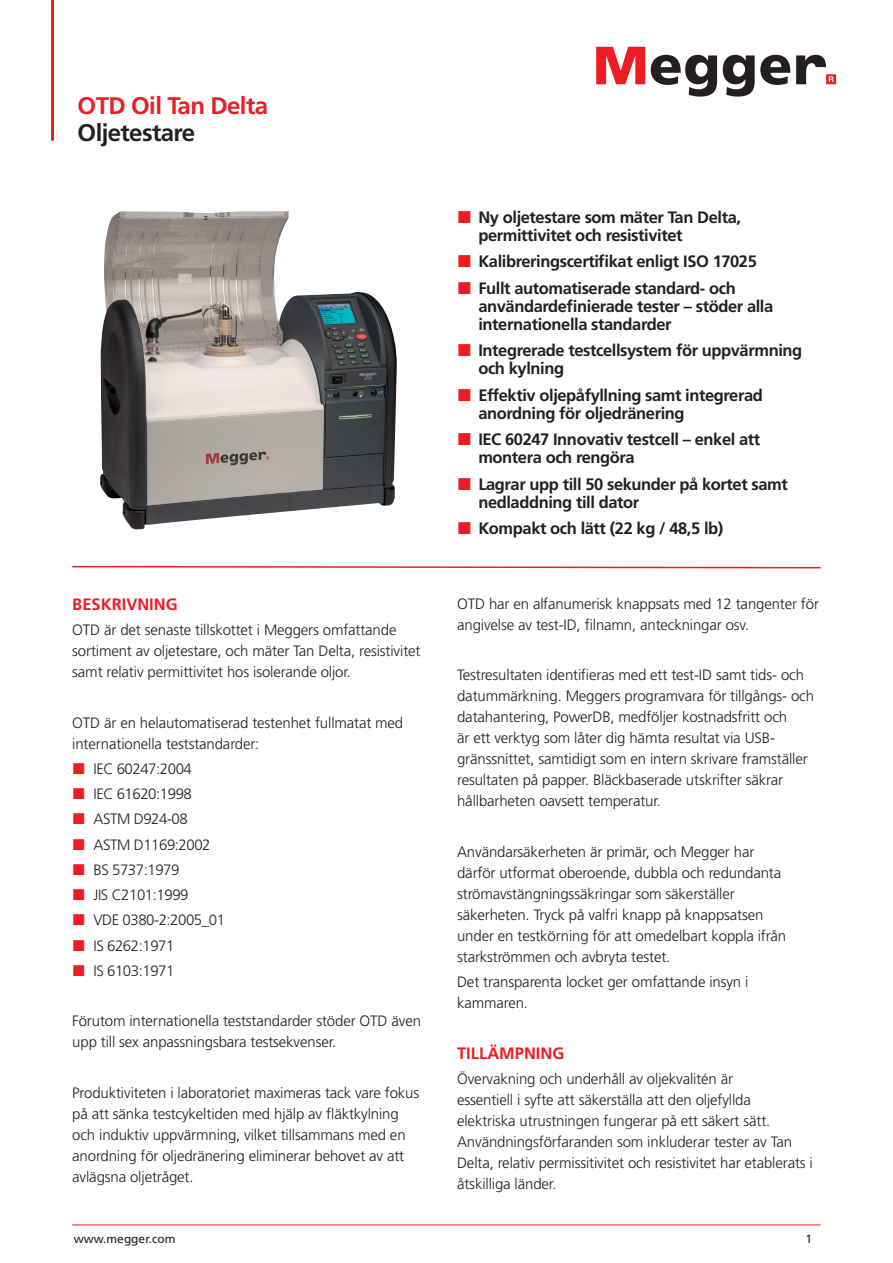
<style>
.page{position:relative;width:893px;height:1263px;background:#fff}
.page>*{position:absolute;margin:0;border:0;box-sizing:border-box;transform-origin:0 0}
.t1{font:700 24px "Frutiger LT Pro";letter-spacing:-.025em;color:#ee1d23}
.t2{font:700 24px "Frutiger LT Pro";letter-spacing:-.025em;color:#231f20}
.t3{font:700 16.5px/18px "Frutiger LT Pro";letter-spacing:-.025em;color:#231f20}
.t4{font:700 16.5px "Frutiger LT Pro";color:#ee1d23}
.t5{font:300 15px/21px "Frutiger LT Pro";letter-spacing:-.01em;color:#231f20}
.t6{font:300 15px/25.2px "Frutiger LT Pro";letter-spacing:-.03em;color:#231f20}
.t7{font:12px "Frutiger LT Pro";color:#231f20}
</style>
<div class="page">
<hr style="left:72px;top:1225px;width:749px;height:1px;background:#ee1d23">
<hr style="left:51px;top:0;width:3px;height:141px;background:#ee1d23">
<svg style="left:596px;top:47px;width:49px;height:37px"></svg>
<svg style="left:651px;top:55px;width:66px;height:42px"></svg>
<svg style="left:723px;top:55px;width:67px;height:42px"></svg>
<svg style="left:796px;top:55px;width:40px;height:29px"></svg>
<svg style="left:72px;top:565px;width:749px;height:4px"></svg>
<img style="left:100px;top:211px;width:297px;height:319px">
<h1 class="t1" style="left:78px;top:91px;width:192px">OTD Oil Tan Delta</h1>
<h1 class="t2" style="left:78px;top:118px;width:119px">Oljetestare</h1>
<p class="t4" style="left:72px;top:594px;width:107px">BESKRIVNING</p>
<p class="t5" style="left:72px;top:619px;width:350px">OTD är det senaste tillskottet i Meggers omfattande sortiment av oljetestare, och mäter Tan Delta, resistivitet samt relativ permittivitet hos isolerande oljor.</p>
<p class="t5" style="left:72px;top:712px;width:332px">OTD är en helautomatiserad testenhet fullmatat med internationella teststandarder:</p>
<p class="t6" style="left:94px;top:756px;width:133px">IEC 60247:2004<br>IEC 61620:1998<br>ASTM D924-08<br>ASTM D1169:2002<br>BS 5737:1979<br>JIS C2101:1999<br>VDE 0380-2:2005_01<br>IS 6262:1971<br>IS 6103:1971</p>
<p class="t5" style="left:72px;top:1011px;width:350px">Förutom internationella teststandarder stöder OTD även upp till sex anpassningsbara testsekvenser.</p>
<p class="t5" style="left:72px;top:1082px;width:349px">Produktiviteten i laboratoriet maximeras tack vare fokus på att sänka testcykeltiden med hjälp av fläktkylning och induktiv uppvärmning, vilket tillsammans med en anordning för oljedränering eliminerar behovet av att avlägsna oljetråget.</p>
<p class="t3" style="left:478px;top:208px;width:264px">Ny oljetestare som mäter Tan Delta, permittivitet och resistivitet</p>
<p class="t3" style="left:478px;top:248px;width:280px;line-height:26.5px">Kalibreringscertifikat enligt ISO 17025<br>Fullt automatiserade standard- och</p>
<p class="t3" style="left:478px;top:297px;width:296px">användardefinierade tester – stöder alla internationella standarder</p>
<p class="t3" style="left:478px;top:342px;width:325px">Integrerade testcellsystem för uppvärmning och kylning</p>
<p class="t3" style="left:478px;top:386px;width:286px">Effektiv oljepåfyllning samt integrerad anordning för oljedränering</p>
<p class="t3" style="left:478px;top:431px;width:283px">IEC 60247 Innovativ testcell – enkel att montera och rengöra</p>
<p class="t3" style="left:478px;top:475px;width:311px">Lagrar upp till 50 sekunder på kortet samt nedladdning till dator</p>
<p class="t3" style="left:478px;top:520px;width:246px">Kompakt och lätt (22 kg / 48,5 lb)</p>
<p class="t5" style="left:457px;top:593px;width:363px">OTD har en alfanumerisk knappsats med 12 tangenter för angivelse av test-ID, filnamn, anteckningar osv.</p>
<p class="t5" style="left:457px;top:665px;width:358px">Testresultaten identifieras med ett test-ID samt tids- och datummärkning. Meggers programvara för tillgångs- och datahantering, PowerDB, medföljer kostnadsfritt och<br>är ett verktyg som låter dig hämta resultat via USB&shy;gränssnittet, samtidigt som en intern skrivare framställer resultaten på papper. Bläckbaserade utskrifter säkrar hållbarheten oavsett temperatur.</p>
<p class="t5" style="left:457px;top:841px;width:331px">Användarsäkerheten är primär, och Megger har därför utformat oberoende, dubbla och redundanta strömavstängningssäkringar som säkerställer säkerheten. Tryck på valfri knapp på knappsatsen under en testkörning för att omedelbart koppla ifrån starkströmmen och avbryta testet.</p>
<p class="t5" style="left:457px;top:971px;width:293px">Det transparenta locket ger omfattande insyn i kammaren.</p>
<p class="t4" style="left:457px;top:1043px;width:109px">TILLÄMPNING</p>
<p class="t5" style="left:457px;top:1068px;width:357px">Övervakning och underhåll av oljekvalitén är<br>essentiell i syfte att säkerställa att den oljefyllda elektriska utrustningen fungerar på ett säkert sätt.<br>Användningsförfaranden som inkluderar tester av Tan Delta, relativ permissitivitet och resistivitet har etablerats i åtskilliga länder.</p>
<p class="t7" style="left:74px;top:1231px;width:103px">www.megger.com</p>
<p class="t7" style="left:805px;top:1231px;width:8px">1</p>
</div>
